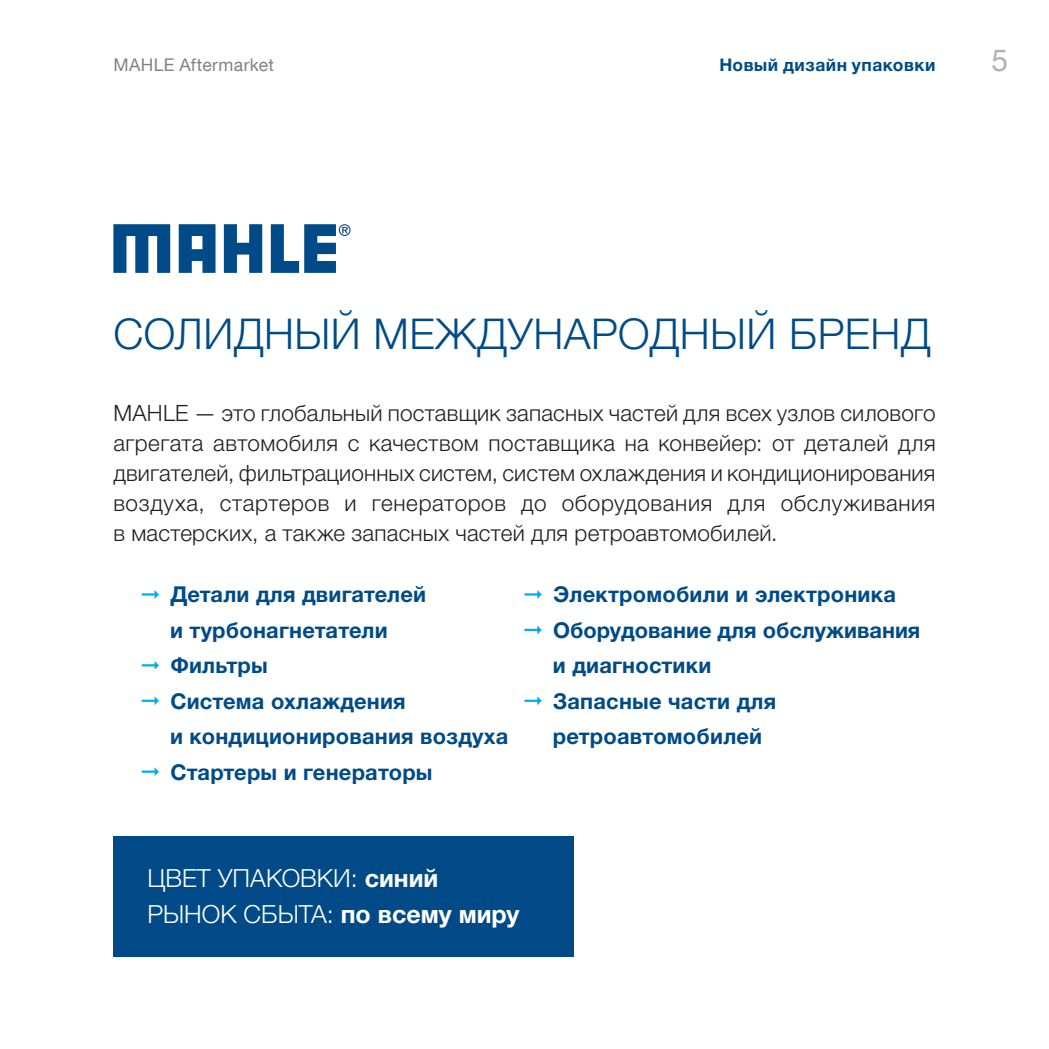
<style>
.page{position:relative;width:1049px;height:1049px;background:#fff}
.page>*{position:absolute;margin:0;border:0;box-sizing:border-box;transform-origin:0 0}
.t1{font:300 42.5px "Helvetica Neue LTW1 G";letter-spacing:.01em;color:#004b87}
.t2{font:30px "Helvetica Neue LT Com";color:#b0b1b5}
.t3{font:300 25px/36px "Helvetica Neue LTW1 G";color:#fff}
.t4{font:300 22.5px/30px "Helvetica Neue LTW1 G";letter-spacing:.01em;color:#231f20;text-align:justify}
.t5{font:700 22px/35.5px "Helvetica Neue LTW1 G";letter-spacing:.01em;color:#004b87}
.t6{font:700 17.5px "Helvetica Neue Cyr";letter-spacing:.025em;color:#004b87}
.t7{font:17.5px "Helvetica Neue LT Com";letter-spacing:.02em;color:#808285}
.s1{font-weight:700}
</style>
<div class="page">
<div style="left:113px;top:836px;width:461px;height:121px;background:#004b87"></div>
<svg style="left:142px;top:590px;width:17px;height:9px"></svg>
<svg style="left:142px;top:661px;width:17px;height:9px"></svg>
<svg style="left:142px;top:696px;width:17px;height:9px"></svg>
<svg style="left:142px;top:767px;width:17px;height:9px"></svg>
<svg style="left:113px;top:224px;width:57px;height:49px"></svg>
<svg style="left:224px;top:224px;width:38px;height:49px"></svg>
<svg style="left:179px;top:224px;width:36px;height:49px;background:#286799"></svg>
<svg style="left:271px;top:224px;width:80px;height:49px"></svg>
<svg style="left:524px;top:590px;width:18px;height:9px"></svg>
<svg style="left:524px;top:625px;width:18px;height:9px"></svg>
<svg style="left:524px;top:696px;width:18px;height:9px"></svg>
<p class="t7" style="left:113px;top:54px;width:162px">MAHLE Aftermarket</p>
<p class="t6" style="left:719px;top:55px;width:218px">Новый дизайн упаковки</p>
<h2 class="t2" style="left:991px;top:42px;width:18px">5</h2>
<h1 class="t1" style="left:113px;top:308px;width:819px">СОЛИДНЫЙ МЕЖДУНАРОДНЫЙ БРЕНД</h1>
<p class="t4" style="left:113px;top:398px;width:824px">MAHLE — это глобальный поставщик запасных частей для всех узлов силового агрегата автомобиля с качеством поставщика на конвейер: от деталей для двигателей, фильтрационных систем, систем охлаждения и кондиционирования воздуха, стартеров и генераторов до оборудования для обслуживания в мастерских, а также запасных частей для ретроавтомобилей.</p>
<p class="t5" style="left:170px;top:577px;width:340px">Детали для двигателей<br>и турбонагнетатели<br>Фильтры<br>Система охлаждения<br>и кондиционирования воздуха<br>Стартеры и генераторы</p>
<p class="t5" style="left:553px;top:577px;width:369px">Электромобили и электроника<br>Оборудование для обслуживания и диагностики<br>Запасные части для ретроавтомобилей</p>
<p class="t3" style="left:147px;top:860px;width:374px">ЦВЕТ УПАКОВКИ: <span class="s1">синий<br></span>РЫНОК СБЫТА: <span class="s1">по всему миру</span></p>
</div>
